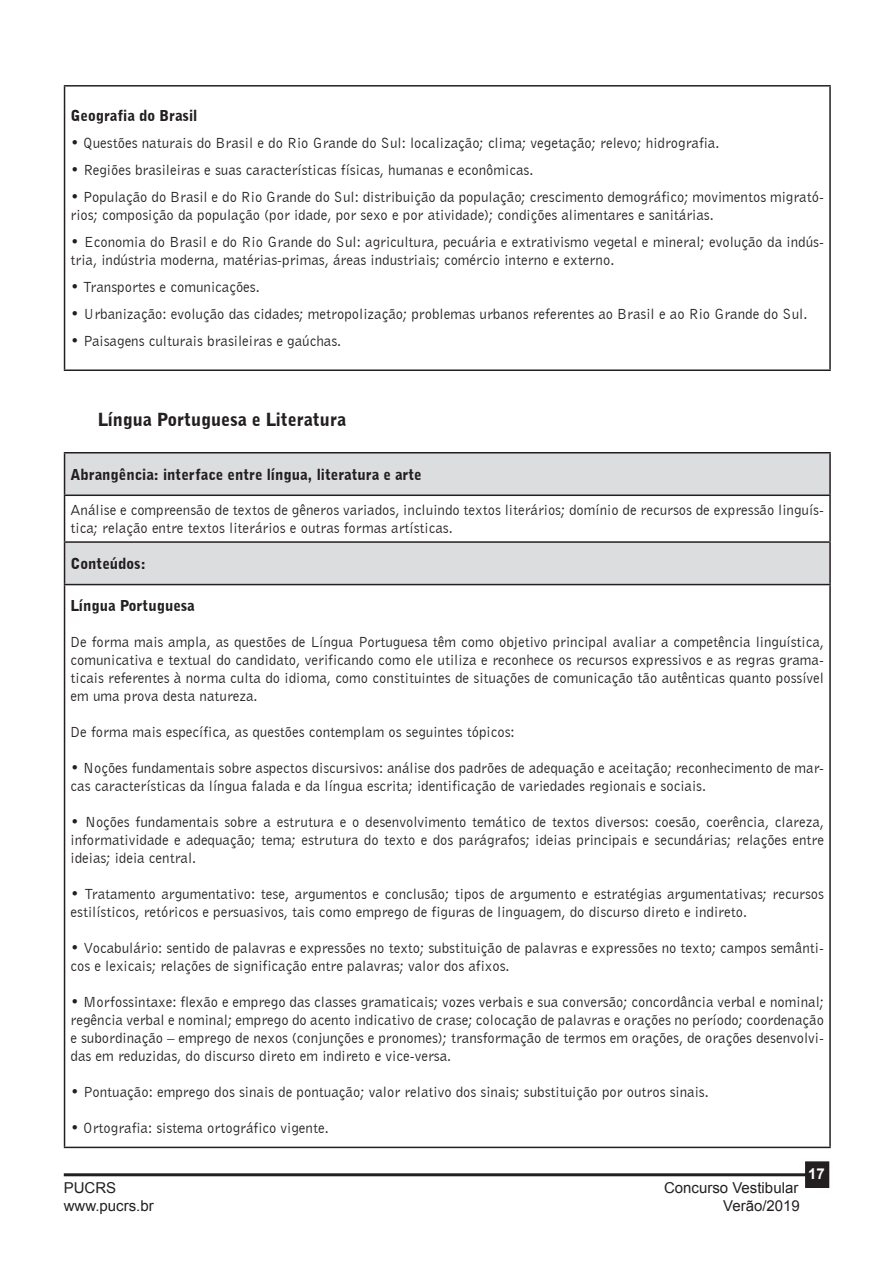
<style>
.page{position:relative;width:893px;height:1263px;background:#fff}
.page>*{position:absolute;margin:0;border:0;box-sizing:border-box;transform-origin:0 0}
.heading_1{font:900 18px "Bell Gothic BT";color:#231f20}
.t1{font:15px/18px "Bell Gothic BT";color:#231f20}
.t2{font:900 15px "Bell Gothic BT";color:#231f20}
.t3{font:15px "Arial";color:#231f20}
.t4{font:700 15px "Arial";color:#fff}
</style>
<div class="page">
<hr style="left:64px;top:1173px;width:745px;height:3px;background:#231f20">
<div style="left:806px;top:1162px;width:22px;height:25px;background:#231f20"></div>
<div style="left:805px;top:1161px;width:24px;height:27px;border:2px solid #231f20"></div>
<hr style="left:64px;top:85px;width:767px;height:2px;background:#231f20">
<hr style="left:64px;top:87px;width:1px;height:282px;background:#231f20">
<hr style="left:829px;top:87px;width:2px;height:282px;background:#231f20">
<hr style="left:64px;top:369px;width:767px;height:2px;background:#231f20">
<svg style="left:65px;top:453px;width:764px;height:131px;fill:#dcdddf"></svg>
<hr style="left:64px;top:452px;width:767px;height:1px;background:#231f20">
<hr style="left:64px;top:453px;width:1px;height:41px;background:#231f20">
<hr style="left:829px;top:453px;width:2px;height:41px;background:#231f20">
<hr style="left:64px;top:494px;width:767px;height:2px;background:#231f20">
<hr style="left:64px;top:496px;width:1px;height:45px;background:#231f20">
<hr style="left:829px;top:496px;width:2px;height:45px;background:#231f20">
<hr style="left:64px;top:541px;width:767px;height:2px;background:#231f20">
<hr style="left:64px;top:543px;width:1px;height:41px;background:#231f20">
<hr style="left:829px;top:543px;width:2px;height:41px;background:#231f20">
<hr style="left:64px;top:584px;width:767px;height:1px;background:#231f20">
<hr style="left:64px;top:585px;width:1px;height:562px;background:#231f20">
<hr style="left:829px;top:585px;width:2px;height:562px;background:#231f20">
<hr style="left:64px;top:1147px;width:767px;height:1px;background:#231f20">
<p class="t2" style="left:71px;top:106px;width:128px">Geografia do Brasil</p>
<p class="t1" style="left:71px;top:134px;width:651px">• Questões naturais do Brasil e do Rio Grande do Sul: localização; clima; vegetação; relevo; hidrografia.</p>
<p class="t1" style="left:71px;top:161px;width:465px">• Regiões brasileiras e suas características físicas, humanas e econômicas.</p>
<p class="t1" style="left:71px;top:188px;width:755px">• População do Brasil e do Rio Grande do Sul: distribuição da população; crescimento demográfico; movimentos migrató&shy;rios; composição da população (por idade, por sexo e por atividade); condições alimentares e sanitárias.</p>
<p class="t1" style="left:71px;top:233px;width:755px">• Economia do Brasil e do Rio Grande do Sul: agricultura, pecuária e extrativismo vegetal e mineral; evolução da indús&shy;tria, indústria moderna, matérias-primas, áreas industriais; comércio interno e externo.</p>
<p class="t1" style="left:71px;top:278px;width:191px">• Transportes e comunicações.</p>
<p class="t1" style="left:71px;top:305px;width:738px">• Urbanização: evolução das cidades; metropolização; problemas urbanos referentes ao Brasil e ao Rio Grande do Sul.</p>
<p class="t1" style="left:71px;top:332px;width:272px">• Paisagens culturais brasileiras e gaúchas.</p>
<p class="heading_1" style="left:98px;top:408px;width:250px">Língua Portuguesa e Literatura</p>
<p class="t2" style="left:71px;top:465px;width:353px">Abrangência: interface entre língua, literatura e arte</p>
<p class="t1" style="left:71px;top:501px;width:755px">Análise e compreensão de textos de gêneros variados, incluindo textos literários; domínio de recursos de expressão linguís&shy;tica; relação entre textos literários e outras formas artísticas.</p>
<p class="t2" style="left:71px;top:554px;width:77px">Conteúdos:</p>
<p class="t2" style="left:71px;top:596px;width:126px">Língua Portuguesa</p>
<p class="t1" style="left:71px;top:632px;width:755px;text-align:justify">De forma mais ampla, as questões de Língua Portuguesa têm como objetivo principal avaliar a competência linguística, comunicativa e textual do candidato, verificando como ele utiliza e reconhece os recursos expressivos e as regras grama&shy;ticais referentes à norma culta do idioma, como constituintes de situações de comunicação tão autênticas quanto possível em uma prova desta natureza.</p>
<p class="t1" style="left:71px;top:722px;width:446px">De forma mais específica, as questões contemplam os seguintes tópicos:</p>
<p class="t1" style="left:71px;top:758px;width:755px">• Noções fundamentais sobre aspectos discursivos: análise dos padrões de adequação e aceitação; reconhecimento de mar&shy;cas características da língua falada e da língua escrita; identificação de variedades regionais e sociais.</p>
<p class="t1" style="left:71px;top:812px;width:755px;text-align:justify">• Noções fundamentais sobre a estrutura e o desenvolvimento temático de textos diversos: coesão, coerência, clareza, informatividade e adequação; tema; estrutura do texto e dos parágrafos; ideias principais e secundárias; relações entre ideias; ideia central.</p>
<p class="t1" style="left:71px;top:884px;width:755px">• Tratamento argumentativo: tese, argumentos e conclusão; tipos de argumento e estratégias argumentativas; recursos estilísticos, retóricos e persuasivos, tais como emprego de figuras de linguagem, do discurso direto e indireto.</p>
<p class="t1" style="left:71px;top:938px;width:755px">• Vocabulário: sentido de palavras e expressões no texto; substituição de palavras e expressões no texto; campos semânti&shy;cos e lexicais; relações de significação entre palavras; valor dos afixos.</p>
<p class="t1" style="left:71px;top:992px;width:755px;text-align:justify">• Morfossintaxe: flexão e emprego das classes gramaticais; vozes verbais e sua conversão; concordância verbal e nominal; regência verbal e nominal; emprego do acento indicativo de crase; colocação de palavras e orações no período; coordenação e subordinação – emprego de nexos (conjunções e pronomes); transformação de termos em orações, de orações desenvolvi&shy;das em reduzidas, do discurso direto em indireto e vice-versa.</p>
<p class="t1" style="left:71px;top:1082px;width:640px">• Pontuação: emprego dos sinais de pontuação; valor relativo dos sinais; substituição por outros sinais.</p>
<p class="t1" style="left:71px;top:1118px;width:260px">• Ortografia: sistema ortográfico vigente.</p>
<p class="t3" style="left:64px;top:1178px;width:54px">PUCRS</p>
<p class="t3" style="left:664px;top:1178px;width:136px">Concurso Vestibular</p>
<p class="t3" style="left:64px;top:1196px;width:92px">www.pucrs.br</p>
<p class="t3" style="left:723px;top:1196px;width:78px">Verão/2019</p>
<p class="t4" style="left:808px;top:1164px;width:18px">17</p>
</div>
